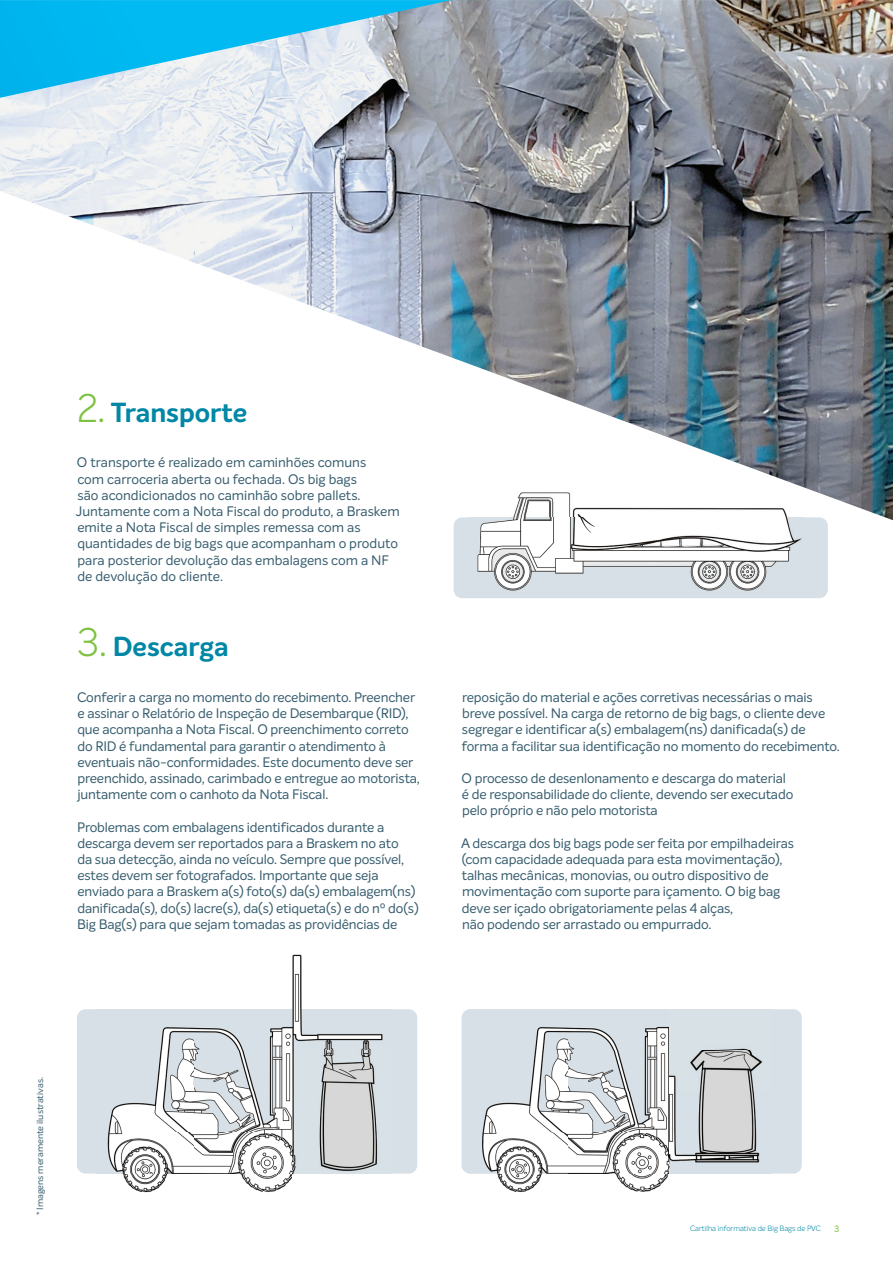
<style>
.page{position:relative;width:893px;height:1263px;background:#fff}
.page>*{position:absolute;margin:0;border:0;box-sizing:border-box;transform-origin:0 0}
.t1{font:700 27px "Intelo";color:#0087a5}
.t2{font:13.5px/16.2px "Intelo";letter-spacing:-.01em;color:#375d6e}
.t3{font:9px "Intelo";color:#375d6e}
.t4{font:9px "Intelo";color:#7fc241}
.t5{font:300 7.5px "Intelo";color:#0087a5}
.s1{font-weight:300;font-size:39px;color:#7fc241}
</style>
<div class="page">
<div style="left:77px;top:1009px;width:340px;height:165px;background:#d7e0e6;border-radius:9px"></div>
<div style="left:461px;top:1009px;width:341px;height:165px;background:#d7e0e6;border-radius:9px"></div>
<div style="left:454px;top:517px;width:374px;height:81px;background:#d7e0e6;border-radius:9px"></div>
<img style="left:107px;top:954px;width:276px;height:239px">
<img style="left:468px;top:1026px;width:294px;height:167px">
<img style="left:477px;top:520px;width:325px;height:71px">
<img style="left:0;top:0;width:893px;height:520px">
<h1 class="t1" style="left:77px;top:401px;width:172px"><span class="s1">2.</span> Transporte</h1>
<p class="t2" style="left:76px;top:456px;width:325px">O transporte é realizado em caminhões comuns<br>com carroceria aberta ou fechada. Os big bags<br>são acondicionados no caminhão sobre pallets.<br>Juntamente com a Nota Fiscal do produto, a Braskem emite a Nota Fiscal de simples remessa com as quantidades de big bags que acompanham o produto para posterior devolução das embalagens com a NF de devolução do cliente.</p>
<h1 class="t1" style="left:77px;top:635px;width:153px"><span class="s1">3.</span> Descarga</h1>
<p class="t2" style="left:77px;top:690px;width:344px">Conferir a carga no momento do recebimento. Preencher e assinar o Relatório de Inspeção de Desembarque (RID), que acompanha a Nota Fiscal. O preenchimento correto do RID é fundamental para garantir o atendimento à eventuais não-conformidades. Este documento deve ser preenchido, assinado, carimbado e entregue ao motorista, juntamente com o canhoto da Nota Fiscal.</p>
<p class="t2" style="left:77px;top:820px;width:343px">Problemas com embalagens identificados durante a descarga devem ser reportados para a Braskem no ato<br>da sua detecção, ainda no veículo. Sempre que possível, estes devem ser fotografados. Importante que seja enviado para a Braskem a(s) foto(s) da(s) embalagem(ns) danificada(s), do(s) lacre(s), da(s) etiqueta(s) e do nº do(s)<br>Big Bag(s) para que sejam tomadas as providências de</p>
<p class="t2" style="left:462px;top:690px;width:379px">reposição do material e ações corretivas necessárias o mais breve possível. Na carga de retorno de big bags, o cliente deve segregar e identificar a(s) embalagem(ns) danificada(s) de forma a facilitar sua identificação no momento do recebimento.</p>
<p class="t2" style="left:461px;top:771px;width:333px">O processo de desenlonamento e descarga do material é de responsabilidade do cliente, devendo ser executado pelo próprio e não pelo motorista</p>
<p class="t2" style="left:461px;top:836px;width:334px">A descarga dos big bags pode ser feita por empilhadeiras (com capacidade adequada para esta movimentação), talhas mecânicas, monovias, ou outro dispositivo de movimentação com suporte para içamento. O big bag deve ser içado obrigatoriamente pelas 4 alças,<br>não podendo ser arrastado ou empurrado.</p>
<p class="t3" style="left:36px;top:1215px;width:140px;rotate:-90deg">* Imagens meramente ilustrativas.</p>
<p class="t5" style="left:690px;top:1225px;width:133px">Cartilha informativa de Big Bags de PVC</p>
<p class="t4" style="left:834px;top:1225px;width:7px">3</p>
</div>
